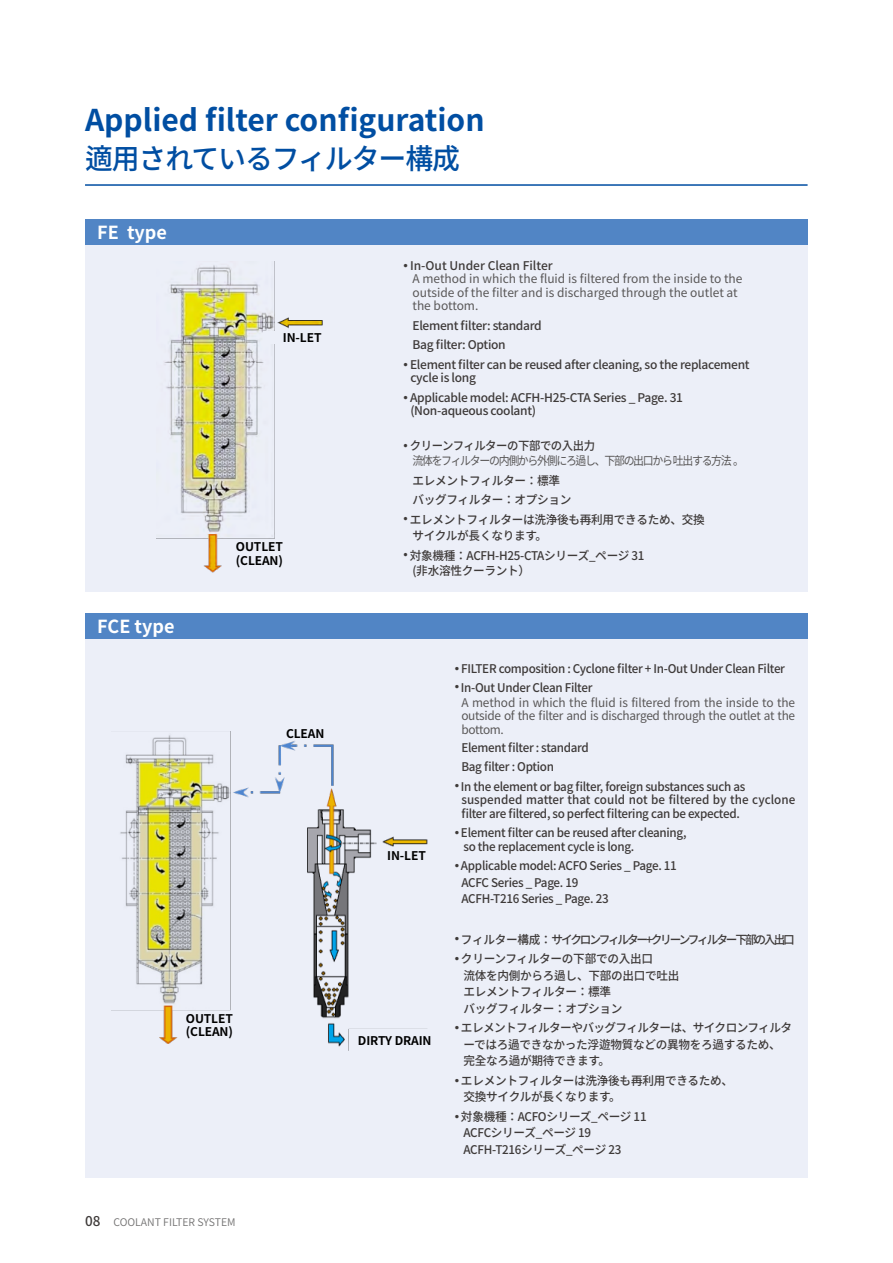
<style>
.page{position:relative;width:893px;height:1263px;background:#fff}
.page>*{position:absolute;margin:0;border:0;box-sizing:border-box;transform-origin:0 0}
.t1{font:700 30px "Noto Sans CJ Kkr";color:#004ea2}
.t2{font:500 28.5px "Noto Sans CJ Kkr";letter-spacing:-.04em;color:#004ea2}
.t3{font:700 18px "Noto Sans CJ Kkr";color:#fff}
.t4{font:500 12px/16.5px "Noto Sans CJ Kkr";letter-spacing:-.025em;color:#3e3a39}
.t5{font:12px/13.5px "Noto Sans CJ Kkr";letter-spacing:-.005em;color:#595757}
.t6{font:12px/13.5px "Noto Sans CJ Kkr";letter-spacing:-.025em;color:#595757}
.t7{font:700 12px/13.5px "Noto Sans CJ Kkr";letter-spacing:-.01em;color:#000}
.t8{font:12px/15px "Noto Sans CJ Kkr";letter-spacing:-.12em;color:#595757;scale:.91 1}
.t9{font:500 12px "Noto Sans CJ Kkr";letter-spacing:-.18em;color:#3e3a39}
.t10{font:600 10.5px "Noto Sans CJ Kkr";color:#727171}
.s1{font-weight:500;font-size:13.5px;color:#3e3a39}
.s2{font-weight:500;color:#3e3a39}
</style>
<div class="page">
<hr style="left:85px;top:184px;width:723px;height:2px;background:#004ea2">
<div style="left:85px;top:246px;width:723px;height:346px;background:#eceff8"></div>
<div style="left:85px;top:639px;width:723px;height:539px;background:#eceff8"></div>
<div style="left:85px;top:219px;width:723px;height:26px;background:#5185c5"></div>
<div style="left:85px;top:613px;width:723px;height:26px;background:#5185c5"></div>
<img style="left:156px;top:261px;width:167px;height:311px">
<img style="left:112px;top:731px;width:316px;height:320px">
<div style="left:225px;top:539px;width:69px;height:29px;background:#eceff8"></div>
<div style="left:271px;top:728px;width:69px;height:12px;background:#eceff8"></div>
<div style="left:180px;top:1011px;width:59px;height:28px;background:#eceff8"></div>
<div style="left:349px;top:1029px;width:91px;height:21px;background:#eceff8"></div>
<div style="left:263px;top:332px;width:78px;height:12px;background:#eceff8"></div>
<div style="left:372px;top:849px;width:69px;height:12px;background:#eceff8"></div>
<h1 class="t1" style="left:85px;top:103px;width:401px">Applied filter configuration</h1>
<h2 class="t2" style="left:85px;top:142px;width:377px">適用されているフィルター構成</h2>
<h3 class="t3" style="left:97px;top:222px;width:71px">FE type</h3>
<p class="t7" style="left:283px;top:331px;width:40px">IN-LET</p>
<h3 class="t3" style="left:97px;top:616px;width:79px">FCE type</h3>
<p class="t7" style="left:236px;top:540px;width:49px">OUTLET (CLEAN)</p>
<p class="t7" style="left:286px;top:727px;width:40px">CLEAN</p>
<p class="t7" style="left:186px;top:1012px;width:49px">OUTLET (CLEAN)</p>
<p class="t10" style="left:85px;top:1216px;width:152px"><span class="s1">08</span> COOLANT FILTER SYSTEM</p>
<p class="t5" style="left:412px;top:259px;width:332px;text-indent:-9px"><sup>●</sup> <span class="s2">In-Out Under Clean Filter<br></span>A method in which the fluid is filtered from the inside to the outside of the filter and is discharged through the outlet at the bottom.</p>
<p class="t4" style="left:412px;top:316px;width:131px;line-height:19.5px">Element filter: standard<br>Bag filter: Option</p>
<p class="t4" style="left:410px;top:358px;width:341px;line-height:13.5px;text-indent:-6px"><sup>●</sup> Element filter can be reused after cleaning, so the replacement cycle is long</p>
<p class="t4" style="left:410px;top:391px;width:274px;line-height:13.5px;text-indent:-6px"><sup>●</sup> Applicable model: ACFH-H25-CTA Series _ Page. 31 (Non-aqueous coolant)</p>
<p class="t8" style="left:412px;top:438px;width:366px;text-indent:-9px"><sup>●</sup> <span class="s2">クリーンフィルターの下部での入出力<br></span>流体をフィルターの内側から外側にろ過し、下部の出口から 吐出する方法。</p>
<p class="t4" style="left:412px;top:471px;width:160px;line-height:19.5px">エレメントフィルター：標準バッグフィルター：オプション</p>
<p class="t4" style="left:412px;top:511px;width:294px;text-indent:-9px"><sup>●</sup> エレメントフィルターは洗浄後も再利用できるため、交換サイクルが長くなります。</p>
<p class="t4" style="left:412px;top:548px;width:233px;line-height:15px;text-indent:-9px"><sup>●</sup> 対象機種：ACFH-H25-CTAシリーズ_ページ 31 (非水溶性クーラント）</p>
<p class="t7" style="left:387px;top:849px;width:40px">IN-LET</p>
<p class="t7" style="left:358px;top:1034px;width:75px">DIRTY DRAIN</p>
<p class="t4" style="left:455px;top:660px;width:332px"><sup>●</sup> FILTER composition : Cyclone filter + In-Out Under Clean Filter</p>
<p class="t5" style="left:461px;top:680px;width:335px;line-height:15px;text-indent:-6px"><sup>●</sup> <span class="s2">In-Out Under Clean Filter<br></span>A method in which the fluid is filtered from the inside to the</p>
<p class="t6" style="left:461px;top:709px;width:335px">outside of the filter and is discharged through the outlet at the bottom.</p>
<p class="t4" style="left:461px;top:738px;width:129px;line-height:19.5px">Element filter : standard<br>Bag filter : Option</p>
<p class="t4" style="left:461px;top:780px;width:335px;line-height:13.5px;text-indent:-6px"><sup>●</sup> In the element or bag filter, foreign substances such as suspended matter that could not be filtered by the cyclone filter are filtered, so perfect filtering can be expected.</p>
<p class="t4" style="left:463px;top:826px;width:225px;line-height:13.5px;text-indent:-8px"><sup>●</sup> Element filter can be reused after cleaning, so the replacement cycle is long.</p>
<p class="t4" style="left:461px;top:858px;width:217px;text-indent:-6px"><sup>●</sup> Applicable model: ACFO Series _ Page. 11<br>ACFC Series _ Page. 19<br>ACFH-T216 Series _ Page. 23</p>
<p class="t9" style="left:455px;top:932px;width:341px"><sup>●</sup> フィルター構成：サイクロンフィルター+クリーンフィルター下部の入出口</p>
<p class="t4" style="left:463px;top:951px;width:217px;text-indent:-8px"><sup>●</sup> クリーンフィルターの下部での入出口<br>流体を内側からろ過し、下部の出口で吐出エレメントフィルター：標準<br>バッグフィルター：オプション</p>
<p class="t4" style="left:463px;top:1020px;width:330px;text-indent:-8px"><sup>●</sup> エレメントフィルターやバッグフィルターは、サイクロンフィルターではろ過できなかった浮遊物質などの異物をろ過するため、完全なろ過が期待できます。</p>
<p class="t4" style="left:463px;top:1072px;width:271px;text-indent:-8px"><sup>●</sup> エレメントフィルターは洗浄後も再利用できるため、交換サイクルが長くなります。</p>
<p class="t4" style="left:463px;top:1108px;width:185px;text-indent:-8px"><sup>●</sup> 対象機種：ACFOシリーズ_ページ 11<br>ACFCシリーズ_ページ 19<br>ACFH-T216シリーズ_ページ 23</p>
</div>
